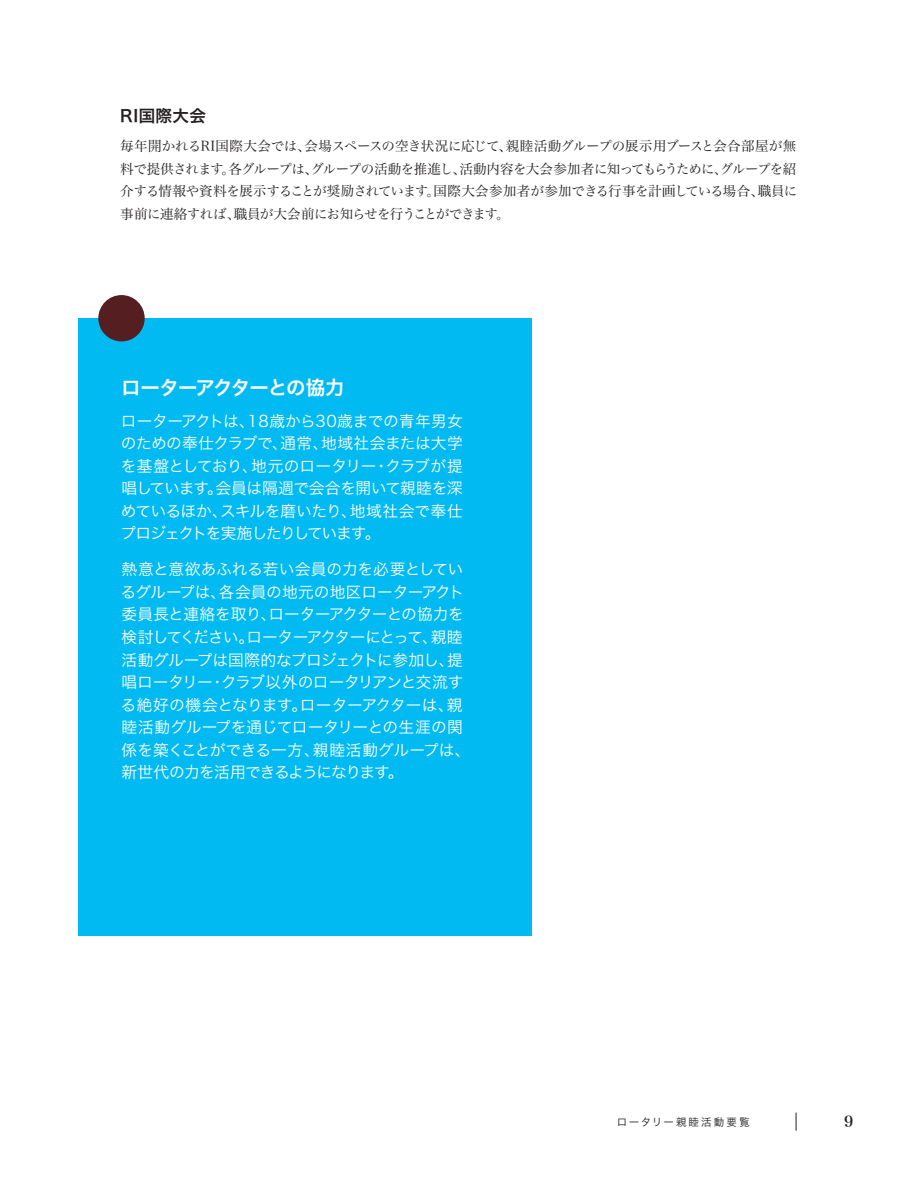
<style>
.page{position:relative;width:918px;height:1188px;background:#fff}
.page>*{position:absolute;margin:0;border:0;box-sizing:border-box;transform-origin:0 0}
.t1{font:19.5px "Hira Kaku Pro W6";letter-spacing:-.045em;color:#fff}
.t2{font:16.5px "Hira Kaku Pro W6";letter-spacing:.025em;color:#231f20}
.t3{font:15.75px/22.5px "Hira Kaku Pro W3";letter-spacing:-.03em;color:#fff;text-align:justify}
.t4{font:15px "Hira Min Pro W6";color:#231f20}
.t5{font:13.5px/22.5px "Hira Min Pro W3";letter-spacing:-.045em;color:#231f20;text-align:justify}
.t6{font:10.5px "Hira Kaku Pro W3";letter-spacing:.2em;color:#231f20}
</style>
<div class="page">
<svg style="left:796px;top:1113px;width:1px;height:18px"></svg>
<div style="left:79px;top:318px;width:453px;height:617px;background:#00baf1"></div>
<div style="left:98px;top:295px;width:47px;height:46px;background:#551f22;border-radius:50%"></div>
<p class="t2" style="left:120px;top:101px;width:87px">RI国際大会</p>
<p class="t5" style="left:120px;top:134px;width:679px">毎年開かれるRI国際大会では、会場スペースの空き状況に応じて、親睦活動グループの展示用ブースと会合部屋が無料で提供されます。各グループは、グループの活動を推進し、活動内容を大会参加者に知ってもらうために、グループを紹介する情報や資料を展示することが奨励されています。国際大会参加者が参加できる行事を計画している場合、職員に事前に連絡すれば、職員が大会前にお知らせを行うことができます。</p>
<p class="t1" style="left:121px;top:370px;width:225px">ローターアクターとの協力</p>
<p class="t3" style="left:120px;top:409px;width:344px">ローターアクトは、18歳から30歳までの青年男女のための奉仕クラブで、通常、地域社会または大学を基盤としており、地元のロータリー・クラブが提唱しています。会員は隔週で会合を開いて親睦を深めているほか、スキルを磨いたり、地域社会で奉仕プロジェクトを実施したりしています。</p>
<p class="t3" style="left:121px;top:557px;width:351px;text-align:left">熱意と意欲あふれる若い会員の力を必要としているグループは、各会員の地元の地区ローターアクト委員長と連絡を取り、ローターアクターとの協力を検討してください。ローターアクターにとって、親睦活動グループは国際的なプロジェクトに参加し、提唱ロータリー・クラブ以外のロータリアンと交流する絶好の機会となります。ローターアクターは、親睦活動グループを通じてロータリーとの生涯の関係を築くことができる一方、親睦活動グループは、新世代の力を活用できるようになります。</p>
<p class="t6" style="left:617px;top:1113px;width:134px">ロータリー親睦活動要覧</p>
<p class="t4" style="left:844px;top:1108px;width:11px">9</p>
</div>
